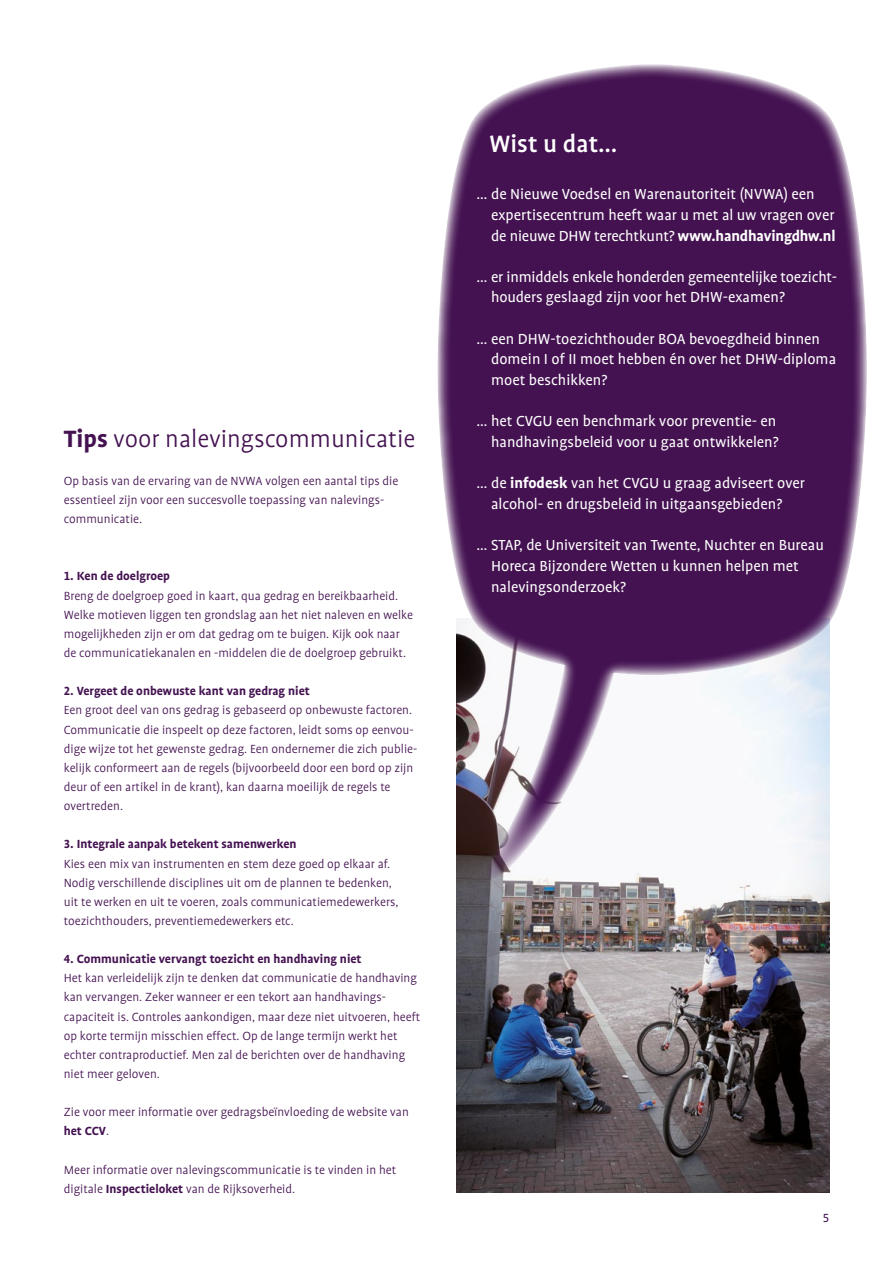
<style>
.page{position:relative;width:893px;height:1263px;background:#fff}
.page>*{position:absolute;margin:0;border:0;box-sizing:border-box;transform-origin:0 0}
.Paragraaf_kop{font:300 27px "Profile";color:#441251}
.Kader_kop{font:500 27px "Profile";color:#fff}
.Ballon_brood{font:16.65px/20.7px "Profile";color:#fff}
.Broodtekst{font:300 13.5px/19.2px "Profile";color:#441251}
.Tussenkop{font:700 13.5px "Profile";color:#441251}
.t1{font:13.5px "Profile NO";color:#441251}
.s1{font-weight:700}
.s2{font-family:"Profile NO"}
</style>
<div class="page">
<img style="left:456px;top:880px;width:373px;height:313px">
<svg style="left:437px;top:64px;width:430px;height:816px;fill:#441251"></svg>
<p class="Paragraaf_kop" style="left:64px;top:424px;width:353px"><span class="s1">Tips</span> voor nalevingscommunicatie</p>
<p class="Broodtekst" style="left:64px;top:471px;width:336px">Op basis van de ervaring van de NVWA volgen een aantal tips die essentieel zijn voor een succesvolle toepassing van nalevings&shy;communicatie.</p>
<p class="Tussenkop" style="left:64px;top:569px;width:108px"><span class="s2">1.</span> Ken de doelgroep</p>
<p class="Broodtekst" style="left:64px;top:586px;width:351px">Breng de doelgroep goed in kaart, qua gedrag en bereikbaarheid.<br>Welke motieven liggen ten grondslag aan het niet naleven en welke mogelijkheden zijn er om dat gedrag om te buigen. Kijk ook naar de communicatiekanalen en -middelen die de doelgroep gebruikt.</p>
<p class="Tussenkop" style="left:64px;top:684px;width:248px"><span class="s2">2.</span> Vergeet de onbewuste kant van gedrag niet</p>
<p class="Broodtekst" style="left:64px;top:701px;width:355px">Een groot deel van ons gedrag is gebaseerd op onbewuste factoren.<br>Communicatie die inspeelt op deze factoren, leidt soms op eenvou&shy;dige wijze tot het gewenste gedrag. Een ondernemer die zich publie&shy;kelijk conformeert aan de regels (bijvoorbeeld door een bord op zijn deur of een artikel in de krant), kan daarna moeilijk de regels te overtreden.</p>
<p class="Tussenkop" style="left:64px;top:837px;width:234px"><span class="s2">3.</span> Integrale aanpak betekent samenwerken</p>
<p class="Broodtekst" style="left:64px;top:854px;width:336px">Kies een mix van instrumenten en stem deze goed op elkaar af.<br>Nodig verschillende disciplines uit om de plannen te bedenken, uit te werken en uit te voeren, zoals communicatiemedewerkers, toezichthouders, preventiemedewerkers etc.</p>
<p class="Tussenkop" style="left:64px;top:952px;width:299px"><span class="s2">4.</span> Communicatie vervangt toezicht en handhaving niet</p>
<p class="Broodtekst" style="left:64px;top:969px;width:358px">Het kan verleidelijk zijn te denken dat communicatie de handhaving kan vervangen. Zeker wanneer er een tekort aan handhavings&shy;capaciteit is. Controles aankondigen, maar deze niet uitvoeren, heeft op korte termijn misschien effect. Op de lange termijn werkt het echter contraproductief. Men zal de berichten over de handhaving niet meer geloven.</p>
<p class="Broodtekst" style="left:64px;top:1103px;width:347px">Zie voor meer informatie over gedragsbeïnvloeding de website van <span class="s1">het CCV</span>.</p>
<p class="Broodtekst" style="left:64px;top:1160px;width:334px">Meer informatie over nalevingscommunicatie is te vinden in het digitale <span class="s1">Inspectieloket</span> van de Rijksoverheid.</p>
<p class="Kader_kop" style="left:489px;top:130px;width:130px">Wist u dat…</p>
<p class="Ballon_brood" style="left:491px;top:184px;width:346px;text-indent:-14px">… de Nieuwe Voedsel en Warenautoriteit (NVWA) een expertisecentrum heeft waar u met al uw vragen over de nieuwe DHW terechtkunt? <span class="s1">www.handhavingdhw.nl</span></p>
<p class="Ballon_brood" style="left:491px;top:266px;width:347px;text-indent:-14px">… er inmiddels enkele honderden gemeentelijke toezicht&shy;houders geslaagd zijn voor het DHW-examen?</p>
<p class="Ballon_brood" style="left:491px;top:328px;width:347px;text-indent:-14px">… een DHW-toezichthouder BOA bevoegdheid binnen domein I of II moet hebben én over het DHW-diploma moet beschikken?</p>
<p class="Ballon_brood" style="left:477px;top:411px;width:304px;text-align:right">… het CVGU een benchmark voor preventie- en handhavingsbeleid voor u gaat ontwikkelen?</p>
<p class="Ballon_brood" style="left:477px;top:473px;width:330px;text-align:center">… de <span class="s1">infodesk</span> van het CVGU u graag adviseert over alcohol- en drugsbeleid in uitgaansgebieden?</p>
<p class="Ballon_brood" style="left:491px;top:535px;width:334px;text-indent:-14px">… STAP, de Universiteit van Twente, Nuchter en Bureau<br>Horeca Bijzondere Wetten u kunnen helpen met nalevingsonderzoek?</p>
<p class="t1" style="left:823px;top:1212px;width:8px">5</p>
</div>
